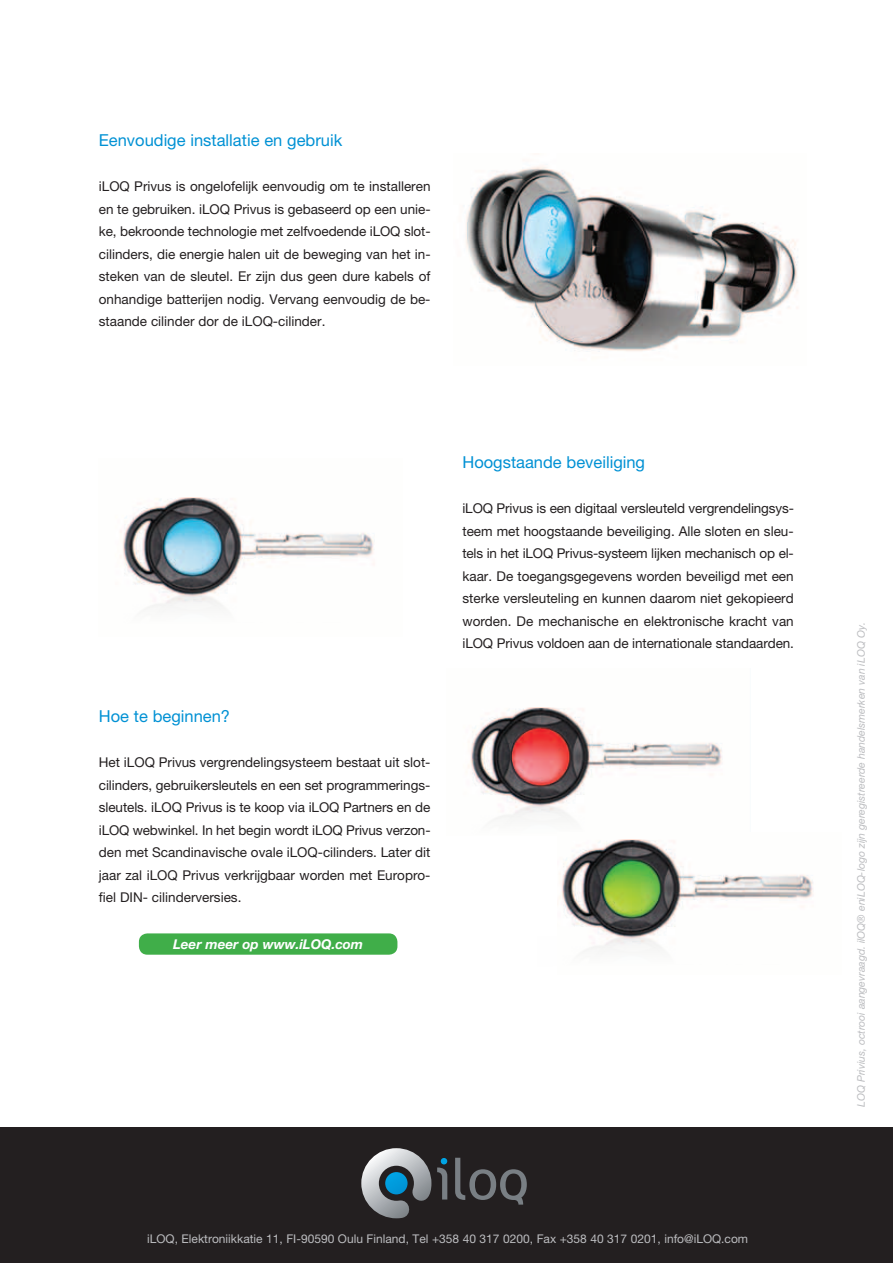
<style>
.page{position:relative;width:893px;height:1263px;background:#fff}
.page>*{position:absolute;margin:0;border:0;box-sizing:border-box;transform-origin:0 0}
.t1{font:16.5px "Helvetica Neue LT Pro";color:#0091d4}
.t2{font:13.5px/22.5px "Helvetica Neue LT Pro";color:#231f20;text-align:justify}
.t3{font:italic 700 13.5px "Helvetica Neue LT Pro";color:#fff}
.t4{font:12px "Helvetica Neue LT Pro";color:#bcbdc0}
.t5{font:italic 10.5px "Helvetica Neue LT Pro";color:#bcbdc0}
</style>
<div class="page">
<div style="left:0;top:1128px;width:893px;height:135px;background:#231f20"></div>
<svg style="left:361px;top:1148px;width:70px;height:70px"></svg>
<svg style="left:385px;top:1172px;width:23px;height:22px"></svg>
<svg style="left:437px;top:1158px;width:10px;height:41px"></svg>
<svg style="left:455px;top:1158px;width:72px;height:46px"></svg>
<img style="left:120px;top:497px;width:254px;height:97px">
<img style="left:468px;top:707px;width:254px;height:98px">
<img style="left:559px;top:839px;width:254px;height:97px">
<div style="left:139px;top:933px;width:258px;height:22px;background:#40ae49;border-radius:9px"></div>
<img style="left:466px;top:166px;width:332px;height:186px">
<p class="t1" style="left:99px;top:131px;width:245px">Eenvoudige installatie en gebruik</p>
<p class="t2" style="left:99px;top:175px;width:333px">iLOQ Privus is ongelofelijk eenvoudig om te installeren en te gebruiken. iLOQ Privus is gebaseerd op een unie&shy;ke, bekroonde technologie met zelfvoedende iLOQ slot&shy;cilinders, die energie halen uit de beweging van het in&shy;steken van de sleutel. Er zijn dus geen dure kabels of onhandige batterijen nodig. Vervang eenvoudig de be&shy;staande cilinder dor de iLOQ-cilinder.</p>
<p class="t1" style="left:99px;top:706px;width:133px">Hoe te beginnen?</p>
<p class="t2" style="left:99px;top:751px;width:333px">Het iLOQ Privus vergrendelingsysteem bestaat uit slot&shy;cilinders, gebruikersleutels en een set programmerings&shy;sleutels. iLOQ Privus is te koop via iLOQ Partners en de iLOQ webwinkel. In het begin wordt iLOQ Privus verzon&shy;den met Scandinavische ovale iLOQ-cilinders. Later dit jaar zal iLOQ Privus verkrijgbaar worden met Europro&shy;fiel DIN- cilinderversies.</p>
<p class="t3" style="left:173px;top:936px;width:192px">Leer meer op www.iLOQ.com</p>
<p class="t1" style="left:462px;top:452px;width:184px">Hoogstaande beveiliging</p>
<p class="t2" style="left:462px;top:497px;width:333px">iLOQ Privus is een digitaal versleuteld vergrendelingsys&shy;teem met hoogstaande beveiliging. Alle sloten en sleu&shy;tels in het iLOQ Privus-systeem lijken mechanisch op el&shy;kaar. De toegangsgegevens worden beveiligd met een sterke versleuteling en kunnen daarom niet gekopieerd worden. De mechanische en elektronische kracht van iLOQ Privus voldoen aan de internationale standaarden.</p>
<p class="t4" style="left:147px;top:1232px;width:602px">iLOQ, Elektroniikkatie 11, FI-90590 Oulu Finland, Tel +358 40 317 0200, Fax +358 40 317 0201, info@iLOQ.com</p>
<p class="t5" style="left:855px;top:1107px;width:486px;rotate:-90deg">LOQ Privius, octrooi aangevraagd. ilOQ® eniLOQ-logo zijn geregistreerde handelsmerken van iLOQ Oy.</p>
</div>
